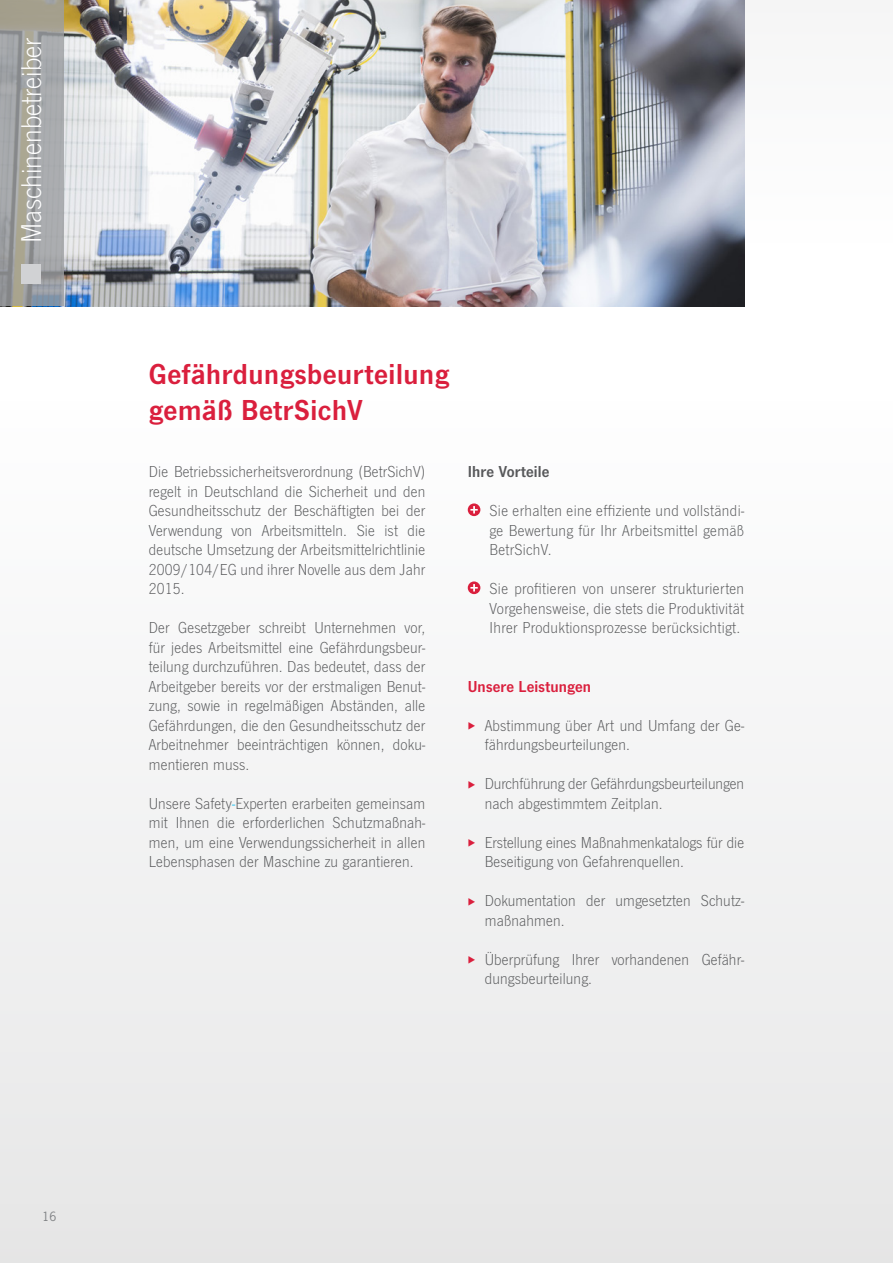
<style>
.page{position:relative;width:893px;height:1263px;background:#fff}
.page>*{position:absolute;margin:0;border:0;box-sizing:border-box;transform-origin:0 0}
.t1{font:30px/36px "News Got Dem";letter-spacing:.02em;color:#da1f3d}
.t2{font:300 29.7px "News Got";color:#fff}
.t3{font:300 16.5px/19.5px "News Got";letter-spacing:.01em;color:#57585a;text-align:justify}
.t4{font:16.5px "News Got Dem";letter-spacing:.01em;color:#da1f3d}
.t5{font:16.5px "News Got Dem";letter-spacing:.01em;color:#57585a}
.t6{font:12px "News Gothic Std";color:#808285}
.s1{color:#00baf1}
.s2{color:#da1f3d}
</style>
<div class="page">
<div style="left:0;top:0;width:893px;height:244px;background:#fafafa"></div>
<div style="left:0;top:397px;width:893px;height:866px;background:#f2f2f3"></div>
<img style="left:64px;top:0;width:680px;height:306px">
<svg style="left:468px;top:503px;width:12px;height:13px"></svg>
<svg style="left:470px;top:506px;width:8px;height:7px"></svg>
<svg style="left:468px;top:581px;width:12px;height:13px"></svg>
<svg style="left:470px;top:584px;width:8px;height:7px"></svg>
<svg style="left:0;top:0;width:64px;height:306px;background:#a1a2a1"></svg>
<div style="left:21px;top:264px;width:20px;height:20px;background:#d1d2d4"></div>
<h2 class="t2" style="left:15px;top:243px;width:207px;rotate:-90deg">Maschinenbetreiber</h2>
<p class="t6" style="left:43px;top:1209px;width:15px">16</p>
<h1 class="t1" style="left:149px;top:356px;width:302px">Gefährdungsbeurteilung gemäß BetrSichV</h1>
<p class="t3" style="left:149px;top:462px;width:278px">Die Betriebssicherheitsverordnung (BetrSichV) regelt in Deutschland die Sicherheit und den Gesundheitsschutz der Beschäftigten bei der Verwendung von Arbeitsmitteln. Sie ist die deutsche Umsetzung der Arbeitsmittelrichtlinie 2009/104/EG und ihrer Novelle aus dem Jahr 2015.</p>
<p class="t3" style="left:149px;top:618px;width:278px">Der Gesetzgeber schreibt Unternehmen vor, für jedes Arbeitsmittel eine Gefährdungsbeur&shy;teilung durchzuführen. Das bedeutet, dass der Arbeitgeber bereits vor der erstmaligen Benut&shy;zung, sowie in regelmäßigen Abständen, alle Gefährdungen, die den Gesundheitsschutz der Arbeitnehmer beeinträchtigen können, doku&shy;mentieren muss.</p>
<p class="t3" style="left:149px;top:794px;width:278px">Unsere Safety<span class="s1">-</span>Experten erarbeiten gemeinsam mit Ihnen die erforderlichen Schutzmaßnah&shy;men, um eine Verwendungssicherheit in allen Lebensphasen der Maschine zu garantieren.</p>
<p class="t5" style="left:468px;top:462px;width:83px">Ihre Vorteile</p>
<p class="t3" style="left:490px;top:501px;width:256px">Sie erhalten eine effiziente und vollständi&shy;ge Bewertung für Ihr Arbeitsmittel gemäß BetrSichV.</p>
<p class="t3" style="left:490px;top:579px;width:256px">Sie profitieren von unserer strukturierten Vorgehensweise, die stets die Produktivität Ihrer Produktionsprozesse berücksichtigt.</p>
<p class="t4" style="left:468px;top:676px;width:125px">Unsere Leistungen</p>
<p class="t3" style="left:485px;top:716px;width:261px;text-indent:-17px"><span class="s2">◆</span> Abstimmung über Art und Umfang der Ge&shy;fährdungsbeurteilungen.</p>
<p class="t3" style="left:485px;top:774px;width:261px;text-indent:-17px"><span class="s2">◆</span> Durchführung der Gefährdungsbeurteilungen nach abgestimmtem Zeitplan.</p>
<p class="t3" style="left:485px;top:833px;width:261px;text-indent:-17px"><span class="s2">◆</span> Erstellung eines Maßnahmenkatalogs für die<br>Beseitigung von Gefahrenquellen.</p>
<p class="t3" style="left:485px;top:891px;width:261px;text-indent:-17px"><span class="s2">◆</span> Dokumentation der umgesetzten Schutz&shy;maßnahmen.</p>
<p class="t3" style="left:485px;top:950px;width:261px;text-indent:-17px"><span class="s2">◆</span> Überprüfung Ihrer vorhandenen Gefähr&shy;dungsbeurteilung.</p>
</div>
